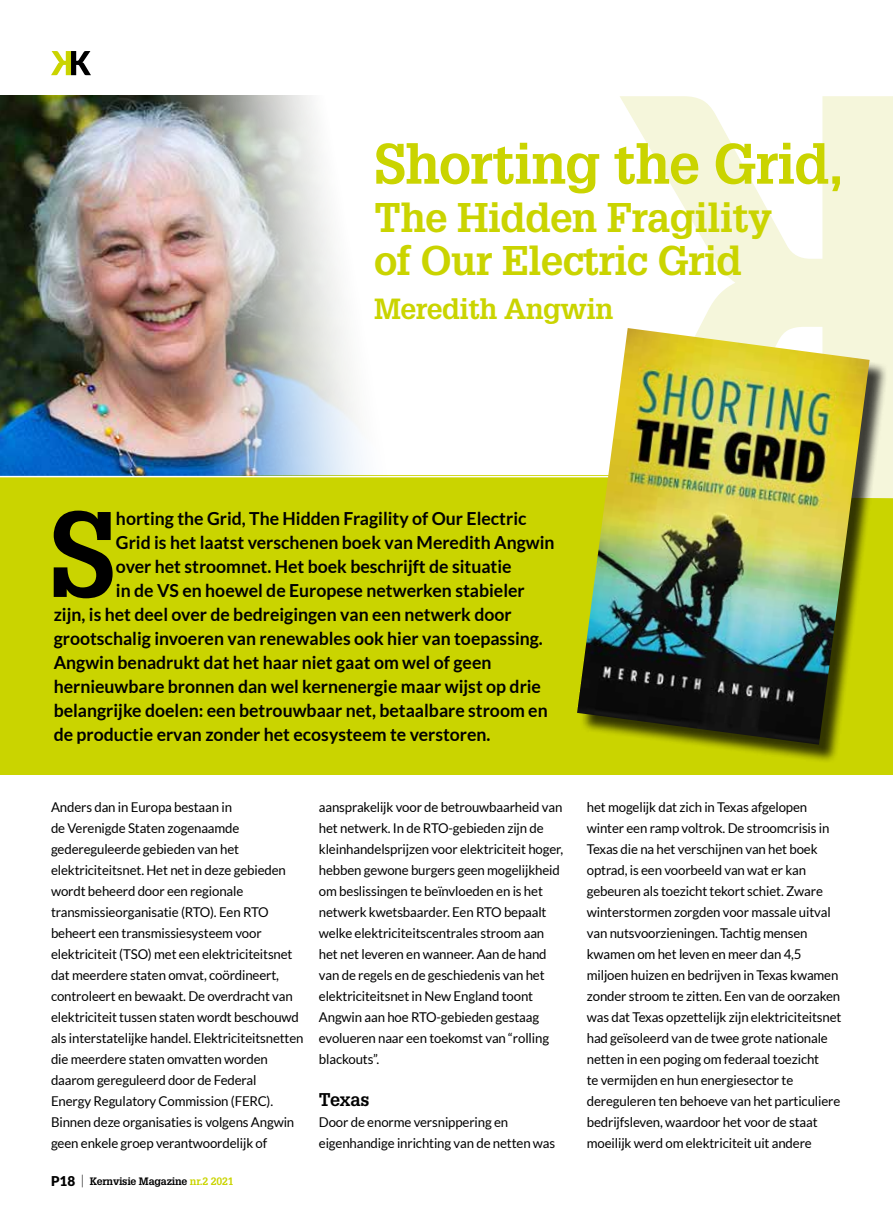
<style>
.page{position:relative;width:893px;height:1212px;background:#fff}
.page>*{position:absolute;margin:0;border:0;box-sizing:border-box;transform-origin:0 0}
.t1{font:700 118.5px "Glypha";color:#000}
.t2{font:700 55.65px "Glypha";letter-spacing:-.02em;color:#cad400}
.t3{font:700 40.5px/43.5px "Glypha";letter-spacing:-.02em;color:#cad400}
.t4{font:700 28.5px "Glypha";letter-spacing:-.02em;color:#cad400}
.t5{font:700 18px "Lato";color:#000}
.t6{font:700 18px "Glypha";letter-spacing:-.01em;color:#000}
.t7{font:13.5px/21px "Lato";letter-spacing:-.01em;color:#000}
.t8{font:700 10.5px "Glypha";letter-spacing:-.02em;color:#000}
.s1{font-family:"Lato";font-weight:900;font-size:13.5px}
.s2{font-family:"Lato";font-weight:300;font-size:13.5px}
.s3{color:#cad400}
</style>
<div class="page">
<div style="left:0;top:476px;width:893px;height:299px;background:#cad400"></div>
<div style="left:865px;top:96px;width:28px;height:402px;background:#f5f6db"></div>
<img style="left:0;top:95px;width:865px;height:381px">
<svg style="left:51px;top:51px;width:40px;height:24px"></svg>
<hr style="left:0;top:476px;width:648px;height:1px;background:#fff">
<div style="left:580px;top:331px;width:309px;height:432px;background:#000;opacity:.75"></div>
<img style="left:577px;top:328px;width:293px;height:417px">
<h2 class="t2" style="left:374px;top:129px;width:471px">Shorting the Grid,</h2>
<h3 class="t3" style="left:374px;top:194px;width:399px">The Hidden Fragility of Our Electric Grid</h3>
<h3 class="t4" style="left:374px;top:291px;width:241px">Meredith Angwin</h3>
<h1 class="t1" style="left:49px;top:481px;width:68px">S</h1>
<h3 class="t5" style="left:116px;top:508px;width:412px">horting the Grid, The Hidden Fragility of Our Electric</h3>
<h3 class="t5" style="left:116px;top:532px;width:440px">Grid is het laatst verschenen boek van Meredith Angwin</h3>
<h3 class="t5" style="left:116px;top:556px;width:397px">over het stroomnet. Het boek beschrijft de situatie</h3>
<h3 class="t5" style="left:116px;top:580px;width:410px">in de VS en hoewel de Europese netwerken stabieler</h3>
<h3 class="t5" style="left:54px;top:604px;width:459px">zijn, is het deel over de bedreigingen van een netwerk door</h3>
<h3 class="t5" style="left:54px;top:628px;width:491px">grootschalig invoeren van renewables ook hier van toepassing.</h3>
<h3 class="t5" style="left:54px;top:652px;width:439px">Angwin benadrukt dat het haar niet gaat om wel of geen</h3>
<h3 class="t5" style="left:54px;top:676px;width:489px">hernieuwbare bronnen dan wel kernenergie maar wijst op drie</h3>
<h3 class="t5" style="left:54px;top:700px;width:495px">belangrijke doelen: een betrouwbaar net, betaalbare stroom en</h3>
<h3 class="t5" style="left:54px;top:724px;width:438px">de productie ervan zonder het ecosysteem te verstoren.</h3>
<p class="t7" style="left:51px;top:796px;width:254px">Anders dan in Europa bestaan in<br>de Verenigde Staten zogenaamde gedereguleerde gebieden van het elektriciteitsnet. Het net in deze gebieden wordt beheerd door een regionale transmissieorganisatie (RTO). Een RTO beheert een transmissiesysteem voor elektriciteit (TSO) met een elektriciteitsnet dat meerdere staten omvat, coördineert, controleert en bewaakt. De overdracht van elektriciteit tussen staten wordt beschouwd als interstatelijke handel. Elektriciteitsnetten die meerdere staten omvatten worden daarom gereguleerd door de Federal<br>Energy Regulatory Commission (FERC).<br>Binnen deze organisaties is volgens Angwin geen enkele groep verantwoordelijk of</p>
<p class="t7" style="left:319px;top:796px;width:246px">aansprakelijk voor de betrouwbaarheid van het netwerk. In de RTO-gebieden zijn de kleinhandelsprijzen voor elektriciteit hoger, hebben gewone burgers geen mogelijkheid om beslissingen te beïnvloeden en is het netwerk kwetsbaarder. Een RTO bepaalt welke elektriciteitscentrales stroom aan het net leveren en wanneer. Aan de hand van de regels en de geschiedenis van het elektriciteitsnet in New England toont Angwin aan hoe RTO-gebieden gestaag evolueren naar een toekomst van “rolling blackouts”.</p>
<h3 class="t6" style="left:319px;top:1088px;width:52px">Texas</h3>
<p class="t7" style="left:319px;top:1111px;width:238px">Door de enorme versnippering en eigenhandige inrichting van de netten was</p>
<p class="t8" style="left:51px;top:1174px;width:184px"><span class="s1">P18</span> <span class="s2">|</span> Kernvisie Magazine <span class="s3">nr.2 2021</span></p>
<p class="t7" style="left:587px;top:796px;width:256px">het mogelijk dat zich in Texas afgelopen winter een ramp voltrok. De stroomcrisis in Texas die na het verschijnen van het boek optrad, is een voorbeeld van wat er kan gebeuren als toezicht tekort schiet. Zware winterstormen zorgden voor massale uitval van nutsvoorzieningen. Tachtig mensen kwamen om het leven en meer dan 4,5 miljoen huizen en bedrijven in Texas kwamen zonder stroom te zitten. Een van de oorzaken was dat Texas opzettelijk zijn elektriciteitsnet had geïsoleerd van de twee grote nationale netten in een poging om federaal toezicht<br>te vermijden en hun energiesector te dereguleren ten behoeve van het particuliere bedrijfsleven, waardoor het voor de staat moeilijk werd om elektriciteit uit andere</p>
</div>
